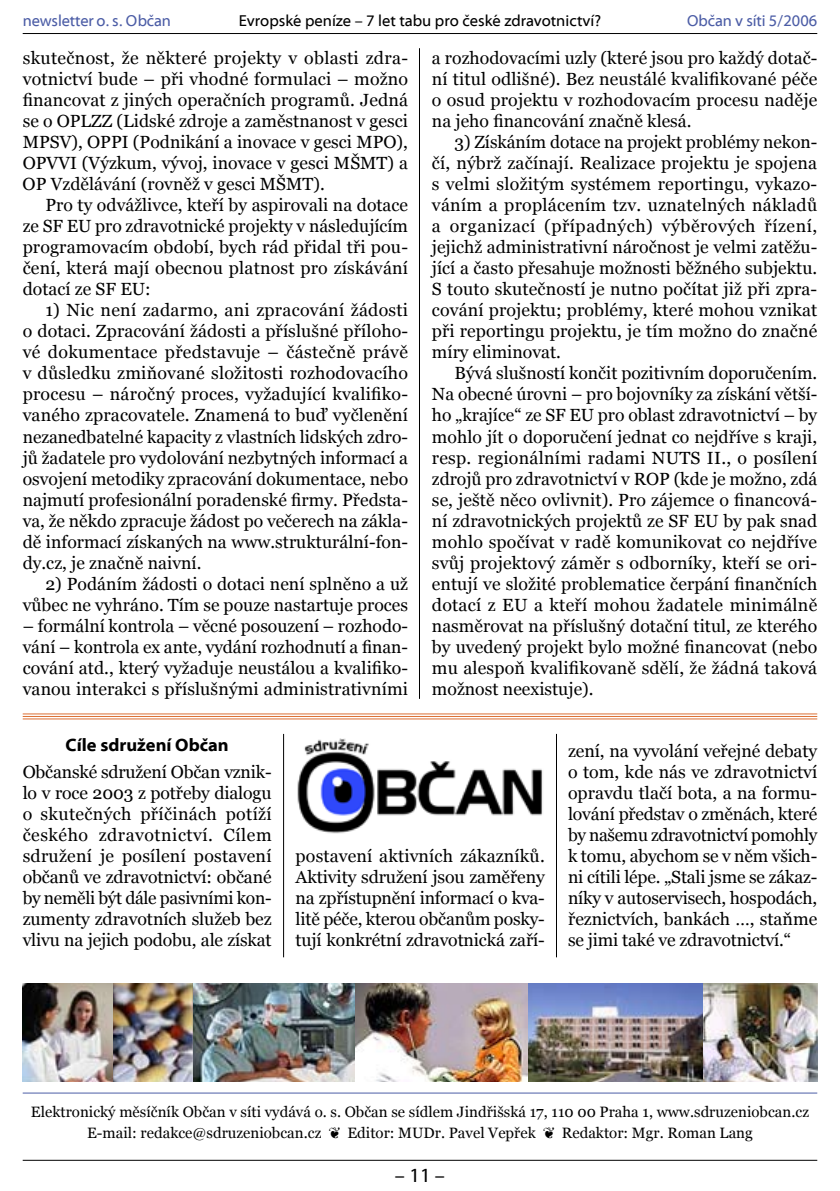
<style>
.page{position:relative;width:840px;height:1191px;background:#fff}
.page>*{position:absolute;margin:0;border:0;box-sizing:border-box;transform-origin:0 0}
.t1{font:20px "Myriad Web";color:#000}
.t2{font:18px "Myriad Bd Web";color:#000}
.t3{font:17.6px/21px "Georgia";color:#000;text-align:justify}
.t4{font:16px "Myriad Web";color:#000}
.t5{font:16px "Myriad Web";letter-spacing:-.01em;color:#4c5da6}
.t6{font:15px/21px "Georgia";color:#000;text-align:center}
</style>
<div class="page">
<hr style="left:23px;top:1159px;width:793px;height:1px;background:#000">
<hr style="left:23px;top:33px;width:793px;height:1px;background:#000">
<img style="left:297px;top:738px;width:246px;height:96px">
<hr style="left:23px;top:713px;width:793px;height:1px;background:#dc7034">
<hr style="left:23px;top:716px;width:793px;height:1px;background:#dc7034">
<hr style="left:23px;top:718px;width:793px;height:1px;background:#dc7034">
<hr style="left:283px;top:734px;width:1px;height:223px;background:#000">
<hr style="left:555px;top:734px;width:1px;height:223px;background:#000">
<hr style="left:23px;top:1092px;width:793px;height:1px;background:#4c5da6">
<img style="left:23px;top:983px;width:485px;height:99px">
<img style="left:702px;top:983px;width:114px;height:99px">
<img style="left:508px;top:983px;width:194px;height:99px">
<hr style="left:419px;top:48px;width:1px;height:651px;background:#000">
<p class="t5" style="left:23px;top:12px;width:150px">newsletter o. s. Občan</p>
<p class="t4" style="left:239px;top:12px;width:363px">Evropské peníze – 7 let tabu pro české zdravotnictví?</p>
<p class="t5" style="left:686px;top:12px;width:131px">Občan v síti 5/2006</p>
<p class="t3" style="left:23px;top:48px;width:387px">skutečnost, že některé projekty v oblasti zdra&shy;votnictví bude – při vhodné formulaci – možno financovat z jiných operačních programů. Jedná se o OPLZZ (Lidské zdroje a zaměstnanost v gesci MPSV), OPPI (Podnikání a inovace v gesci MPO), OPVVI (Výzkum, vývoj, inovace v gesci MŠMT) a OP Vzdělávání (rovněž v gesci MŠMT).</p>
<p class="t3" style="left:23px;top:195px;width:386px;text-indent:23px">Pro ty odvážlivce, kteří by aspirovali na dotace ze SF EU pro zdravotnické projekty v následujícím programovacím období, bych rád přidal tři pou&shy;čení, která mají obecnou platnost pro získávání dotací ze SF EU:</p>
<p class="t3" style="left:23px;top:300px;width:387px;text-indent:23px">1) Nic není zadarmo, ani zpracování žádosti o dotaci. Zpracování žádosti a příslušné příloho&shy;vé dokumentace představuje – částečně právě v důsledku zmiňované složitosti rozhodovacího procesu – náročný proces, vyžadující kvalifiko&shy;vaného zpracovatele. Znamená to buď vyčlenění nezanedbatelné kapacity z vlastních lidských zdro&shy;jů žadatele pro vydolování nezbytných informací a osvojení metodiky zpracování dokumentace, nebo najmutí profesionální poradenské firmy. Předsta&shy;va, že někdo zpracuje žádost po večerech na zákla&shy;dě informací získaných na www.strukturální-fon&shy;dy.cz, je značně naivní.</p>
<p class="t3" style="left:23px;top:573px;width:386px;text-align:right">2) Podáním žádosti o dotaci není splněno a už vůbec ne vyhráno. Tím se pouze nastartuje proces</p>
<p class="t3" style="left:23px;top:615px;width:386px">– formální kontrola – věcné posouzení – rozhodo&shy;vání – kontrola ex ante, vydání rozhodnutí a finan&shy;cování atd., který vyžaduje neustálou a kvalifiko&shy;vanou interakci s příslušnými administrativními</p>
<p class="t3" style="left:431px;top:48px;width:386px">a rozhodovacími uzly (které jsou pro každý dotač&shy;ní titul odlišné). Bez neustálé kvalifikované péče o osud projektu v rozhodovacím procesu naděje na jeho financování značně klesá.</p>
<p class="t3" style="left:431px;top:132px;width:386px;text-indent:23px">3) Získáním dotace na projekt problémy nekon&shy;čí, nýbrž začínají. Realizace projektu je spojena s velmi složitým systémem reportingu, vykazo&shy;váním a proplácením tzv. uznatelných nákladů a organizací (případných) výběrových řízení, jejichž administrativní náročnost je velmi zatěžu&shy;jící a často přesahuje možnosti běžného subjektu.<br>S touto skutečností je nutno počítat již při zpra&shy;cování projektu; problémy, které mohou vznikat při reportingu projektu, je tím možno do značné míry eliminovat.</p>
<p class="t3" style="left:431px;top:363px;width:387px;text-indent:23px">Bývá slušností končit pozitivním doporučením.<br>Na obecné úrovni – pro bojovníky za získání větší&shy;ho „krajíce“ ze SF EU pro oblast zdravotnictví – by mohlo jít o doporučení jednat co nejdříve s kraji, resp. regionálními radami NUTS II., o posílení zdrojů pro zdravotnictví v ROP (kde je možno, zdá se, ještě něco ovlivnit). Pro zájemce o financová&shy;ní zdravotnických projektů ze SF EU by pak snad mohlo spočívat v radě komunikovat co nejdříve svůj projektový záměr s odborníky, kteří se ori&shy;entují ve složité problematice čerpání finančních dotací z EU a kteří mohou žadatele minimálně nasměrovat na příslušný dotační titul, ze kterého by uvedený projekt bylo možné financovat (nebo mu alespoň kvalifikovaně sdělí, že žádná taková možnost neexistuje).</p>
<p class="t2" style="left:66px;top:735px;width:164px">Cíle sdružení Občan</p>
<p class="t3" style="left:23px;top:761px;width:250px">Občanské sdružení Občan vznik&shy;lo v roce 2003 z potřeby dialogu o skutečných příčinách potíží českého zdravotnictví. Cílem sdružení je posílení postavení občanů ve zdravotnictví: občané by neměli být dále pasivními kon&shy;zumenty zdravotních služeb bez vlivu na jejich podobu, ale získat</p>
<p class="t3" style="left:295px;top:845px;width:250px">postavení aktivních zákazníků.<br>Aktivity sdružení jsou zaměřeny na zpřístupnění informací o kva&shy;litě péče, kterou občanům posky&shy;tují konkrétní zdravotnická zaří-</p>
<p class="t3" style="left:567px;top:740px;width:250px">zení, na vyvolání veřejné debaty o tom, kde nás ve zdravotnictví opravdu tlačí bota, a na formu&shy;lování představ o změnách, které by našemu zdravotnictví pomohly k tomu, abychom se v něm všich&shy;ni cítili lépe. „Stali jsme se zákaz&shy;níky v autoservisech, hospodách, řeznictvích, bankách …, staňme se jimi také ve zdravotnictví.“</p>
<p class="t6" style="left:31px;top:1101px;width:779px">Elektronický měsíčník Občan v síti vydává o. s. Občan se sídlem Jindřišská 17, 110 00 Praha 1, www.sdruzeniobcan.cz<br>E-mail: redakce@sdruzeniobcan.cz ❦ Editor: MUDr. Pavel Vepřek ❦ Redaktor: Mgr. Roman Lang</p>
<p class="t1" style="left:395px;top:1164px;width:51px">– 11 –</p>
</div>
